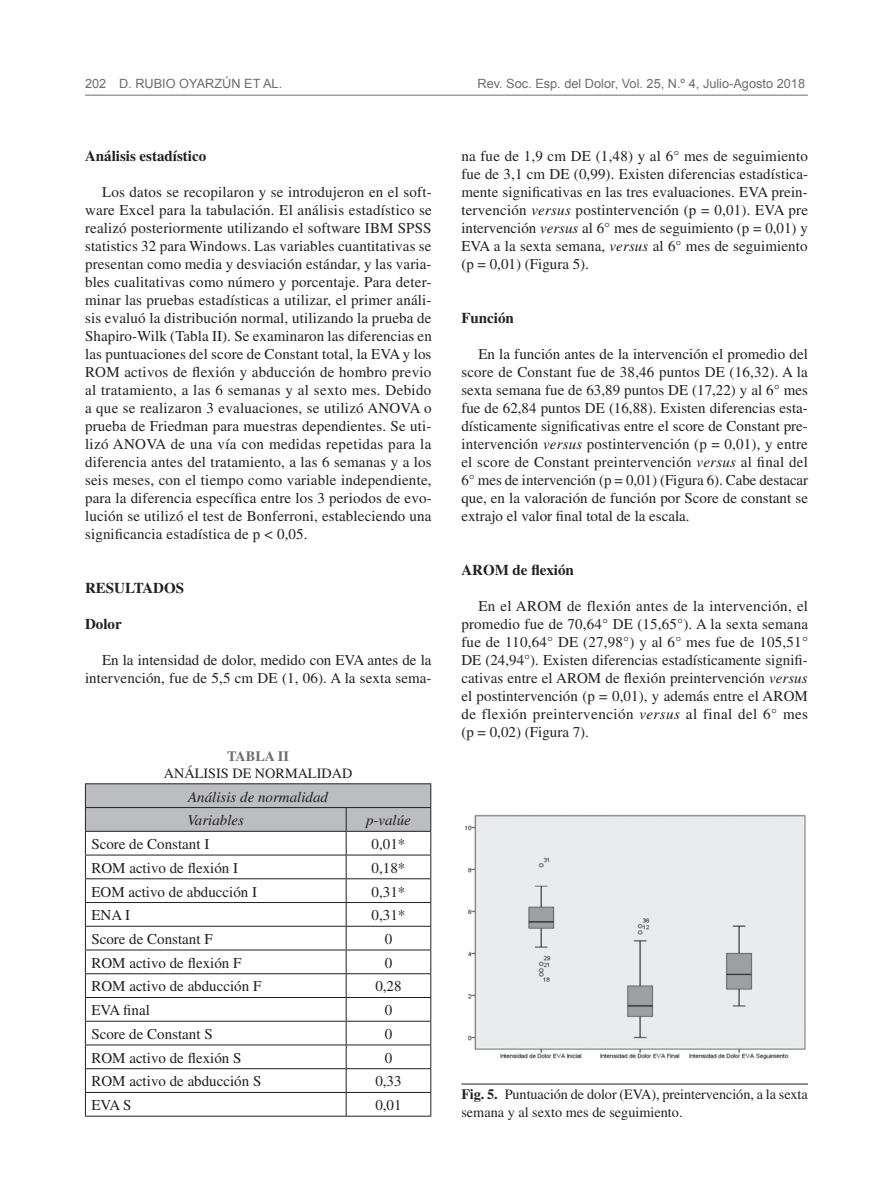
<style>
.page{position:relative;width:893px;height:1191px;background:#fff}
.page>*{position:absolute;margin:0;border:0;box-sizing:border-box;transform-origin:0 0}
.t1{font:15px/18px "Times";color:#231f20;text-align:justify}
.t2{font:700 15px "Times";color:#231f20}
.t3{font:italic 15px/23.7px "Times";color:#231f20}
.t4{font:14.25px/17.2px "Times";color:#231f20}
.t5{font:700 14.25px "Times";color:#6c6d70}
.t6{font:12.75px "Arial";color:#6c6d70}
.s1{font-style:italic}
.s2{font-weight:700}
</style>
<div class="page">
<hr style="left:85px;top:95px;width:723px;height:1px;background:#6c6d70">
<img style="left:464px;top:814px;width:342px;height:246px">
<hr style="left:461px;top:1083px;width:347px;height:1px;background:#231f20">
<hr style="left:85px;top:783px;width:261px;height:1px;background:#231f20">
<hr style="left:346px;top:783px;width:85px;height:1px;background:#231f20">
<svg style="left:85px;top:784px;width:346px;height:331px"></svg>
<hr style="left:85px;top:1115px;width:261px;height:1px;background:#231f20">
<hr style="left:346px;top:1115px;width:85px;height:1px;background:#231f20">
<p class="t6" style="left:85px;top:75px;width:199px">202 D. RUBIO OYARZÚN ET AL.</p>
<p class="t6" style="left:477px;top:75px;width:329px">Rev. Soc. Esp. del Dolor, Vol. 25, N.º 4, Julio-Agosto 2018</p>
<p class="t2" style="left:85px;top:147px;width:123px">Análisis estadístico</p>
<p class="t1" style="left:85px;top:182px;width:348px;text-indent:17px">Los datos se recopilaron y se introdujeron en el soft&shy;ware Excel para la tabulación. El análisis estadístico se realizó posteriormente utilizando el software IBM SPSS statistics 32 para Windows. Las variables cuantitativas se presentan como media y desviación estándar, y las varia&shy;bles cualitativas como número y porcentaje. Para deter&shy;minar las pruebas estadísticas a utilizar, el primer análi&shy;sis evaluó la distribución normal, utilizando la prueba de Shapiro-Wilk (Tabla II). Se examinaron las diferencias en las puntuaciones del score de Constant total, la EVA y los ROM activos de flexión y abducción de hombro previo al tratamiento, a las 6 semanas y al sexto mes. Debido a que se realizaron 3 evaluaciones, se utilizó ANOVA o prueba de Friedman para muestras dependientes. Se uti&shy;lizó ANOVA de una vía con medidas repetidas para la diferencia antes del tratamiento, a las 6 semanas y a los seis meses, con el tiempo como variable independiente, para la diferencia específica entre los 3 periodos de evo&shy;lución se utilizó el test de Bonferroni, estableciendo una significancia estadística de p &lt; 0,05.</p>
<p class="t2" style="left:85px;top:579px;width:101px">RESULTADOS</p>
<p class="t2" style="left:85px;top:615px;width:38px">Dolor</p>
<p class="t1" style="left:85px;top:650px;width:348px;text-align:right">En la intensidad de dolor, medido con EVA antes de la intervención, fue de 5,5 cm DE (1, 06). A la sexta sema-</p>
<p class="t5" style="left:227px;top:748px;width:63px">TABLA II</p>
<p class="t4" style="left:164px;top:764px;width:190px">ANÁLISIS DE NORMALIDAD</p>
<p class="t3" style="left:187px;top:784px;width:142px">Análisis de normalidad<br>Variables</p>
<p class="t3" style="left:366px;top:808px;width:46px">p-valúe</p>
<p class="t1" style="left:91px;top:835px;width:119px">Score de Constant I</p>
<p class="t1" style="left:372px;top:835px;width:35px">0,01*</p>
<p class="t1" style="left:91px;top:858px;width:148px">ROM activo de flexión I</p>
<p class="t1" style="left:372px;top:858px;width:35px">0,18*</p>
<p class="t1" style="left:91px;top:882px;width:167px">EOM activo de abducción I</p>
<p class="t1" style="left:372px;top:882px;width:35px">0,31*</p>
<p class="t1" style="left:91px;top:906px;width:40px">ENA I</p>
<p class="t1" style="left:372px;top:906px;width:35px">0,31*</p>
<p class="t1" style="left:91px;top:930px;width:123px">Score de Constant F</p>
<p class="t1" style="left:385px;top:930px;width:9px">0</p>
<p class="t1" style="left:91px;top:953px;width:151px">ROM activo de flexión F</p>
<p class="t1" style="left:385px;top:953px;width:9px">0</p>
<p class="t1" style="left:91px;top:977px;width:171px">ROM activo de abducción F</p>
<p class="t1" style="left:375px;top:977px;width:28px">0,28</p>
<p class="t1" style="left:91px;top:1001px;width:60px">EVA final</p>
<p class="t1" style="left:385px;top:1001px;width:9px">0</p>
<p class="t1" style="left:91px;top:1024px;width:123px">Score de Constant S</p>
<p class="t1" style="left:385px;top:1024px;width:9px">0</p>
<p class="t1" style="left:91px;top:1048px;width:151px">ROM activo de flexión S</p>
<p class="t1" style="left:385px;top:1048px;width:9px">0</p>
<p class="t1" style="left:91px;top:1072px;width:171px">ROM activo de abducción S</p>
<p class="t1" style="left:375px;top:1072px;width:28px">0,33</p>
<p class="t1" style="left:91px;top:1096px;width:42px">EVA S</p>
<p class="t1" style="left:375px;top:1096px;width:28px">0,01</p>
<p class="t1" style="left:461px;top:146px;width:348px">na fue de 1,9 cm DE (1,48) y al 6° mes de seguimiento fue de 3,1 cm DE (0,99). Existen diferencias estadística&shy;mente significativas en las tres evaluaciones. EVA prein&shy;tervención <span class="s1">versus</span> postintervención (p = 0,01). EVA pre intervención <span class="s1">versus</span> al 6° mes de seguimiento (p = 0,01) y EVA a la sexta semana, <span class="s1">versus</span> al 6° mes de seguimiento (p = 0,01) (Figura 5).</p>
<p class="t2" style="left:461px;top:309px;width:54px">Función</p>
<p class="t1" style="left:461px;top:344px;width:348px;text-indent:17px">En la función antes de la intervención el promedio del score de Constant fue de 38,46 puntos DE (16,32). A la sexta semana fue de 63,89 puntos DE (17,22) y al 6° mes fue de 62,84 puntos DE (16,88). Existen diferencias esta&shy;dísticamente significativas entre el score de Constant pre&shy;intervención <span class="s1">versus</span> postintervención (p = 0,01), y entre el score de Constant preintervención <span class="s1">versus</span> al final del 6° mes de intervención (p = 0,01) (Figura 6). Cabe destacar que, en la valoración de función por Score de constant se extrajo el valor final total de la escala.</p>
<p class="t2" style="left:461px;top:561px;width:114px">AROM de flexión</p>
<p class="t1" style="left:461px;top:596px;width:348px;text-indent:17px">En el AROM de flexión antes de la intervención, el promedio fue de 70,64° DE (15,65°). A la sexta semana fue de 110,64° DE (27,98°) y al 6° mes fue de 105,51° DE (24,94°). Existen diferencias estadísticamente signifi&shy;cativas entre el AROM de flexión preintervención <span class="s1">versus </span>el postintervención (p = 0,01), y además entre el AROM de flexión preintervención <span class="s1">versus</span> al final del 6° mes (p = 0,02) (Figura 7).</p>
<p class="t4" style="left:461px;top:1085px;width:348px"><span class="s2">Fig. 5.</span> Puntuación de dolor (EVA), preintervención, a la sexta semana y al sexto mes de seguimiento.</p>
</div>
